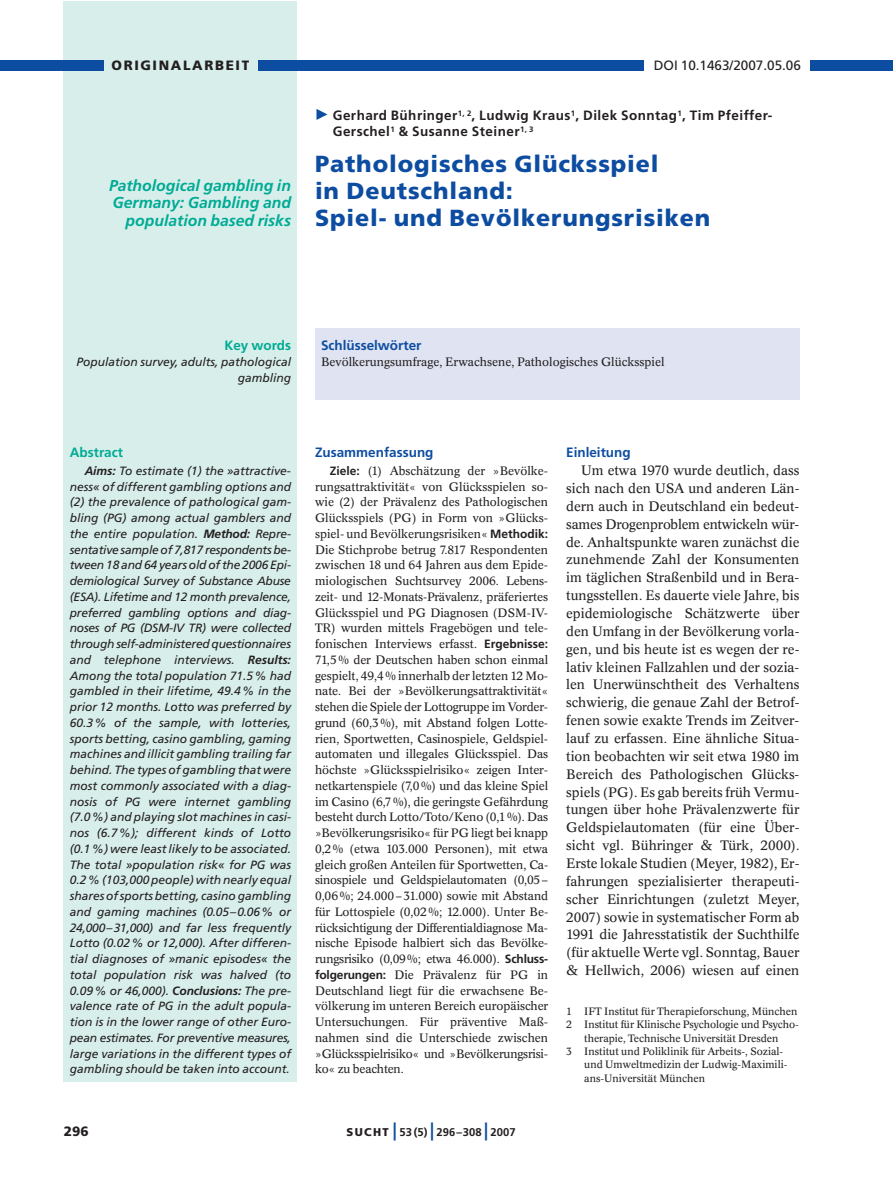
<style>
.page{position:relative;width:893px;height:1191px;background:#fff}
.page>*{position:absolute;margin:0;border:0;box-sizing:border-box;transform-origin:0 0}
.t1{font:900 23.25px/27px "Frutiger";letter-spacing:.035em;color:#0d4da1}
.t2{font:italic 700 15.75px/17.2px "Frutiger";color:#00ab95;text-align:right}
.t3{font:13.5px "Concorde BQ";color:#231f20}
.t4{font:700 13.5px/15.8px "Frutiger";letter-spacing:.035em;color:#231f20}
.t5{font:700 13.5px "Frutiger";color:#0d4da1}
.t6{font:13.5px "Frutiger";color:#231f20}
.t7{font:900 13.5px "Frutiger";letter-spacing:.12em;color:#231f20}
.t8{font:700 13.5px "Frutiger";color:#00ab95}
.t9{font:12px/15.8px "Concorde BQ";color:#231f20;text-align:justify}
.t10{font:italic 12px/15.8px "Frutiger";color:#231f20;text-align:right}
.t11{font:700 11.25px "Frutiger";color:#231f20}
.t12{font:10.5px "Concorde BQ";color:#231f20}
.s1{font-weight:700}
.s2{font-family:"Frutiger";font-weight:700}
.s3{font-weight:900}
.s4{font-size:18px;color:#0d4da1}
</style>
<div class="page">
<div style="left:64px;top:1px;width:233px;height:1080px;background:#d8eeea"></div>
<div style="left:258px;top:61px;width:635px;height:10px;background:#0d4da1"></div>
<div style="left:0;top:61px;width:103px;height:10px;background:#0d4da1"></div>
<div style="left:644px;top:58px;width:165px;height:21px;background:#fff"></div>
<svg style="left:316px;top:109px;width:11px;height:11px"></svg>
<div style="left:315px;top:329px;width:484px;height:71px;background:#e0e4f2"></div>
<p class="t7" style="left:112px;top:60px;width:139px">ORIGINALARBEIT</p>
<p class="t6" style="left:654px;top:60px;width:149px">DOI 10.1463/2007.05.06</p>
<p class="t2" style="left:109px;top:178px;width:183px">Pathological gambling in<br>Germany: Gambling and population based risks</p>
<p class="t4" style="left:333px;top:108px;width:441px">Gerhard Bühringer<sup>1,</sup> <sup>2</sup>, Ludwig Kraus<sup>1</sup>, Dilek Sonntag<sup>1</sup>, Tim Pfeiffer-<br>Gerschel<sup>1</sup> &amp; Susanne Steiner<sup>1,</sup> <sup>3</sup></p>
<p class="t1" style="left:315px;top:152px;width:397px">Pathologisches Glücksspiel<br>in Deutschland:<br>Spiel- und Bevölkerungsrisiken</p>
<p class="t8" style="left:224px;top:340px;width:68px">Key words</p>
<p class="t10" style="left:77px;top:355px;width:216px">Population survey, adults, pathological gambling</p>
<p class="t5" style="left:321px;top:340px;width:102px">Schlüsselwörter</p>
<p class="t9" style="left:321px;top:355px;width:345px">Bevölkerungsumfrage, Erwachsene, Pathologisches Glücksspiel</p>
<p class="t8" style="left:70px;top:447px;width:55px">Abstract</p>
<p class="t10" style="left:70px;top:463px;width:223px;text-align:justify;text-indent:15px"><span class="s1">Aims:</span> To estimate (1) the »attractive&shy;ness« of different gambling options and (2) the prevalence of pathological gam&shy;bling (PG) among actual gamblers and the entire population. <span class="s1">Method:</span> Repre&shy;sentative sample of 7,817 respondents be&shy;tween 18 and 64 years old of the 2006 Epi&shy;demiological Survey of Substance Abuse (ESA). Lifetime and 12 month prevalence, preferred gambling options and diag&shy;noses of PG (DSM-IV TR) were collected through self-administered questionnaires and telephone interviews. <span class="s1">Results:<br></span>Among the total population 71.5 % had gambled in their lifetime, 49.4 % in the prior 12 months. Lotto was preferred by 60.3 % of the sample, with lotteries, sports betting, casino gambling, gaming machines and illicit gambling trailing far behind. The types of gambling that were most commonly associated with a diag&shy;nosis of PG were internet gambling (7.0 %) and playing slot machines in casi&shy;nos (6.7 %); different kinds of Lotto (0.1 %) were least likely to be associated.<br>The total »population risk« for PG was 0.2 % (103,000 people) with nearly equal shares of sports betting, casino gambling and gaming machines (0.05–0.06% or 24,000–31,000) and far less frequently Lotto (0.02 % or 12,000). After differen&shy;tial diagnoses of »manic episodes« the total population risk was halved (to 0.09 % or 46,000). <span class="s1">Conclusions:</span> The pre&shy;valence rate of PG in the adult popula&shy;tion is in the lower range of other Euro&shy;pean estimates. For preventive measures, large variations in the different types of gambling should be taken into account.</p>
<p class="t7" style="left:64px;top:1125px;width:26px">296</p>
<p class="t5" style="left:315px;top:447px;width:120px">Zusammenfassung</p>
<p class="t9" style="left:315px;top:464px;width:235px;text-indent:15px"><span class="s2">Ziele:</span> (1) Abschätzung der »Bevölke&shy;rungsattraktivität« von Glücksspielen so&shy;wie (2) der Prävalenz des Pathologischen Glücksspiels (PG) in Form von »Glücks&shy;spiel- und Bevölkerungsrisiken« <span class="s2">Methodik:<br></span>Die Stichprobe betrug 7.817 Respondenten zwischen 18 und 64 Jahren aus dem Epide&shy;miologischen Suchtsurvey 2006. Lebens&shy;zeit- und 12-Monats-Prävalenz, präferiertes Glücksspiel und PG Diagnosen (DSM-IV-TR) wurden mittels Fragebögen und tele&shy;fonischen Interviews erfasst. <span class="s2">Ergebnisse:<br></span>71,5% der Deutschen haben schon einmal gespielt, 49,4% innerhalb der letzten 12 Mo&shy;nate. Bei der »Bevölkerungsattraktivität« stehen die Spiele der Lottogruppe im Vorder&shy;grund (60,3%), mit Abstand folgen Lotte&shy;rien, Sportwetten, Casinospiele, Geldspiel&shy;automaten und illegales Glücksspiel. Das höchste »Glücksspielrisiko« zeigen Inter&shy;netkartenspiele (7,0%) und das kleine Spiel im Casino (6,7%), die geringste Gefährdung besteht durch Lotto/Toto/Keno (0,1%). Das »Bevölkerungsrisiko« für PG liegt bei knapp 0,2% (etwa 103.000 Personen), mit etwa gleich großen Anteilen für Sportwetten, Ca&shy;sinospiele und Geldspielautomaten (0,05– 0,06%; 24.000–31.000) sowie mit Abstand für Lottospiele (0,02%; 12.000). Unter Be&shy;rücksichtigung der Differentialdiagnose Ma&shy;nische Episode halbiert sich das Bevölke&shy;rungsrisiko (0,09%; etwa 46.000). <span class="s2">Schluss&shy;folgerungen:</span> Die Prävalenz für PG in Deutschland liegt für die erwachsene Be&shy;völkerung im unteren Bereich europäischer Untersuchungen. Für präventive Maß&shy;nahmen sind die Unterschiede zwischen »Glücksspielrisiko« und »Bevölkerungsrisi&shy;ko« zu beachten.</p>
<p class="t11" style="left:346px;top:1127px;width:171px"><span class="s3">SUCHT</span> <span class="s4">|</span> 53 (5) <span class="s4">|</span> 296–308 <span class="s4">|</span> 2007</p>
<p class="t5" style="left:566px;top:447px;width:66px">Einleitung</p>
<p class="t3" style="left:581px;top:465px;width:220px">Um etwa 1970 wurde deutlich, dass</p>
<p class="t3" style="left:566px;top:483px;width:235px">sich nach den USA und anderen Län-</p>
<p class="t3" style="left:566px;top:501px;width:235px">dern auch in Deutschland ein bedeut-</p>
<p class="t3" style="left:566px;top:518px;width:235px">sames Drogenproblem entwickeln wür-</p>
<p class="t3" style="left:566px;top:536px;width:235px">de. Anhaltspunkte waren zunächst die</p>
<p class="t3" style="left:566px;top:554px;width:235px">zunehmende Zahl der Konsumenten</p>
<p class="t3" style="left:566px;top:572px;width:235px">im täglichen Straßenbild und in Bera-</p>
<p class="t3" style="left:566px;top:590px;width:235px">tungsstellen. Es dauerte viele Jahre, bis</p>
<p class="t3" style="left:566px;top:608px;width:235px">epidemiologische Schätzwerte über</p>
<p class="t3" style="left:566px;top:626px;width:235px">den Umfang in der Bevölkerung vorla-</p>
<p class="t3" style="left:566px;top:643px;width:235px">gen, und bis heute ist es wegen der re-</p>
<p class="t3" style="left:566px;top:661px;width:235px">lativ kleinen Fallzahlen und der sozia-</p>
<p class="t3" style="left:566px;top:679px;width:235px">len Unerwünschtheit des Verhaltens</p>
<p class="t3" style="left:566px;top:697px;width:235px">schwierig, die genaue Zahl der Betrof-</p>
<p class="t3" style="left:566px;top:715px;width:235px">fenen sowie exakte Trends im Zeitver-</p>
<p class="t3" style="left:566px;top:733px;width:235px">lauf zu erfassen. Eine ähnliche Situa-</p>
<p class="t3" style="left:566px;top:751px;width:235px">tion beobachten wir seit etwa 1980 im</p>
<p class="t3" style="left:566px;top:768px;width:235px">Bereich des Pathologischen Glücks-</p>
<p class="t3" style="left:566px;top:786px;width:235px">spiels (PG). Es gab bereits früh Vermu-</p>
<p class="t3" style="left:566px;top:804px;width:235px">tungen über hohe Prävalenzwerte für</p>
<p class="t3" style="left:566px;top:822px;width:235px">Geldspielautomaten (für eine Über-</p>
<p class="t3" style="left:566px;top:840px;width:235px">sicht vgl. Bühringer &amp; Türk, 2000).</p>
<p class="t3" style="left:566px;top:858px;width:235px">Erste lokale Studien (Meyer, 1982), Er-</p>
<p class="t3" style="left:566px;top:875px;width:235px">fahrungen spezialisierter therapeuti-</p>
<p class="t3" style="left:566px;top:893px;width:235px">scher Einrichtungen (zuletzt Meyer,</p>
<p class="t3" style="left:566px;top:911px;width:235px">2007) sowie in systematischer Form ab</p>
<p class="t3" style="left:566px;top:929px;width:235px">1991 die Jahresstatistik der Suchthilfe</p>
<p class="t3" style="left:566px;top:947px;width:235px">(für aktuelle Werte vgl. Sonntag, Bauer</p>
<p class="t3" style="left:566px;top:965px;width:235px">&amp; Hellwich, 2006) wiesen auf einen</p>
<p class="t12" style="left:566px;top:1007px;width:233px">1 IFT Institut für Therapieforschung, München</p>
<p class="t12" style="left:566px;top:1020px;width:234px">2 Institut für Klinische Psychologie und Psycho-</p>
<p class="t12" style="left:584px;top:1033px;width:196px">therapie, Technische Universität Dresden</p>
<p class="t12" style="left:566px;top:1047px;width:219px">3 Institut und Poliklinik für Arbeits-, Sozial-</p>
<p class="t12" style="left:584px;top:1060px;width:205px">und Umweltmedizin der Ludwig-Maximili-</p>
<p class="t12" style="left:584px;top:1073px;width:122px">ans-Universität München</p>
</div>
